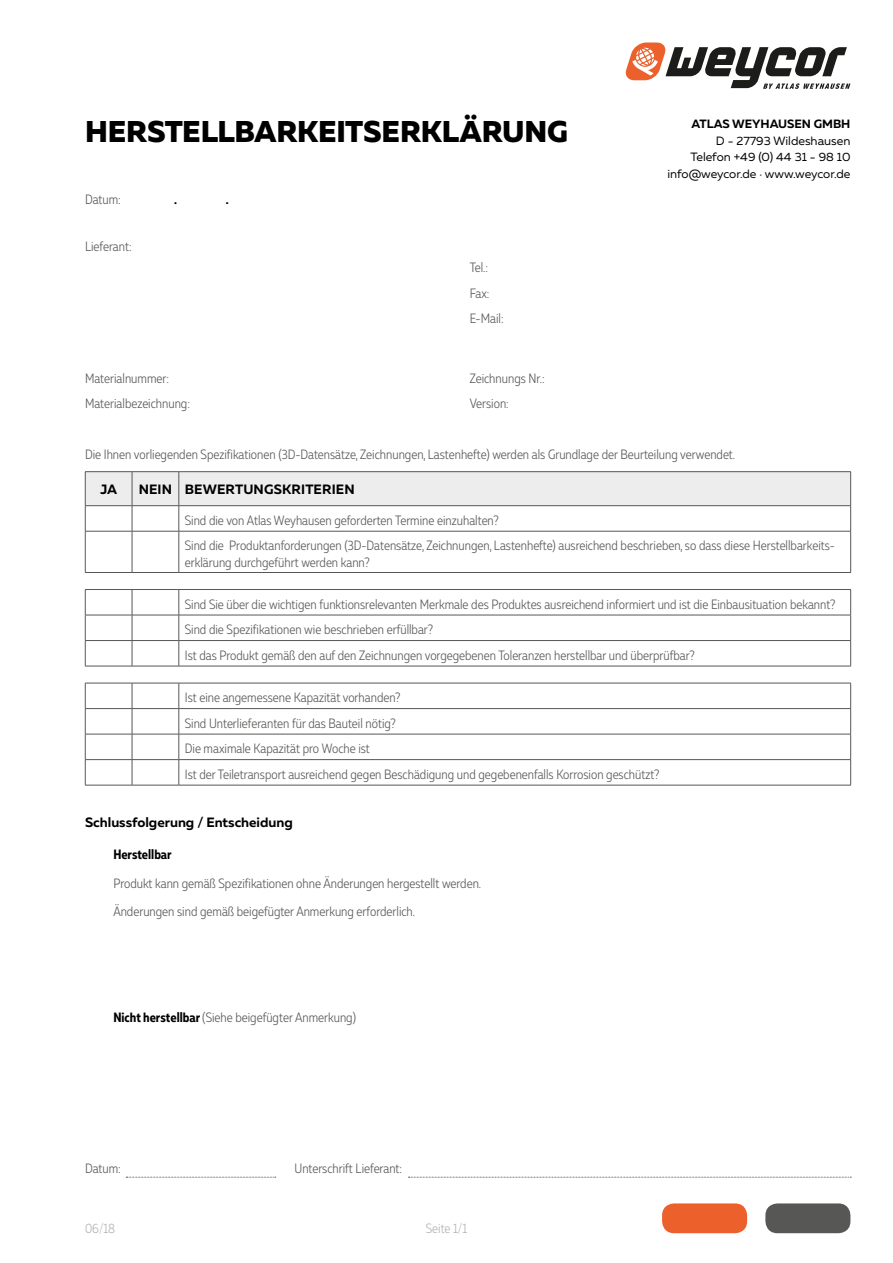
<style>
.page{position:relative;width:893px;height:1263px;background:#fff}
.page>*{position:absolute;margin:0;border:0;box-sizing:border-box;transform-origin:0 0}
.t1{font:800 30px "Muller";letter-spacing:-.015em;color:#000}
.copy{font:300 13.5px/16.5px "Muller Narrow";color:#575756}
.t2{font:700 13.5px "Muller";color:#000}
.t3{font:300 13.5px "Muller Narrow";color:#b3b2b2}
.t4{font:700 13.5px "Muller Narrow";color:#000}
.Copy_light_weiß_10_1{font:12px "Muller";color:#000}
.Copy_light_weiß_10_1-2{font:700 12px "Muller";color:#000}
.s1{font-weight:700;color:#fff}
.s2{font-weight:700;color:#000}
</style>
<div class="page">
<hr style="left:85px;top:471px;width:47px;height:1px;background:#575756">
<hr style="left:132px;top:471px;width:47px;height:1px;background:#575756">
<hr style="left:179px;top:471px;width:672px;height:1px;background:#575756">
<svg style="left:85px;top:472px;width:766px;height:59px"></svg>
<hr style="left:85px;top:531px;width:47px;height:1px;background:#575756">
<hr style="left:85px;top:531px;width:1px;height:41px;background:#575756">
<hr style="left:132px;top:531px;width:47px;height:1px;background:#575756">
<hr style="left:132px;top:531px;width:1px;height:41px;background:#575756">
<hr style="left:179px;top:531px;width:672px;height:1px;background:#575756">
<hr style="left:179px;top:531px;width:1px;height:41px;background:#575756">
<hr style="left:850px;top:531px;width:1px;height:41px;background:#575756">
<hr style="left:85px;top:572px;width:47px;height:1px;background:#575756">
<hr style="left:132px;top:572px;width:47px;height:1px;background:#575756">
<hr style="left:179px;top:572px;width:672px;height:1px;background:#575756">
<hr style="left:85px;top:589px;width:47px;height:1px;background:#575756">
<hr style="left:132px;top:589px;width:47px;height:1px;background:#575756">
<hr style="left:179px;top:589px;width:672px;height:1px;background:#575756">
<hr style="left:85px;top:615px;width:47px;height:1px;background:#575756">
<hr style="left:132px;top:615px;width:47px;height:1px;background:#575756">
<hr style="left:179px;top:615px;width:672px;height:1px;background:#575756">
<hr style="left:85px;top:640px;width:47px;height:1px;background:#575756">
<svg style="left:85px;top:590px;width:1px;height:76px"></svg>
<hr style="left:132px;top:640px;width:47px;height:1px;background:#575756">
<svg style="left:132px;top:590px;width:1px;height:76px"></svg>
<hr style="left:179px;top:640px;width:672px;height:1px;background:#575756">
<svg style="left:179px;top:590px;width:1px;height:76px"></svg>
<svg style="left:850px;top:590px;width:1px;height:76px"></svg>
<hr style="left:85px;top:666px;width:47px;height:1px;background:#575756">
<hr style="left:132px;top:666px;width:47px;height:1px;background:#575756">
<hr style="left:179px;top:666px;width:672px;height:1px;background:#575756">
<hr style="left:85px;top:683px;width:47px;height:1px;background:#575756">
<hr style="left:132px;top:683px;width:47px;height:1px;background:#575756">
<hr style="left:179px;top:683px;width:672px;height:1px;background:#575756">
<hr style="left:85px;top:708px;width:47px;height:1px;background:#575756">
<hr style="left:132px;top:708px;width:47px;height:1px;background:#575756">
<hr style="left:179px;top:708px;width:672px;height:1px;background:#575756">
<hr style="left:85px;top:734px;width:47px;height:1px;background:#575756">
<hr style="left:132px;top:734px;width:47px;height:1px;background:#575756">
<hr style="left:179px;top:734px;width:672px;height:1px;background:#575756">
<hr style="left:85px;top:759px;width:47px;height:1px;background:#575756">
<svg style="left:85px;top:683px;width:1px;height:102px"></svg>
<hr style="left:132px;top:759px;width:47px;height:1px;background:#575756">
<svg style="left:132px;top:683px;width:1px;height:102px"></svg>
<hr style="left:179px;top:759px;width:672px;height:1px;background:#575756">
<svg style="left:179px;top:683px;width:1px;height:102px"></svg>
<svg style="left:850px;top:683px;width:1px;height:102px"></svg>
<hr style="left:85px;top:785px;width:47px;height:1px;background:#575756">
<hr style="left:132px;top:785px;width:47px;height:1px;background:#575756">
<hr style="left:179px;top:785px;width:672px;height:1px;background:#575756">
<svg style="left:126px;top:1177px;width:150px;height:1px"></svg>
<svg style="left:408px;top:1177px;width:443px;height:1px"></svg>
<div style="left:662px;top:1203px;width:85px;height:30px;background:#eb602b;border-radius:12px"></div>
<div style="left:765px;top:1203px;width:85px;height:30px;background:#575756;border-radius:12px"></div>
<svg style="left:626px;top:43px;width:224px;height:46px"></svg>
<p class="t1" style="left:85px;top:113px;width:484px">HERSTELLBARKEITSERKLÄRUNG</p>
<p class="copy" style="left:85px;top:191px;width:161px">Datum: <span class="s1">T T</span><span class="s2">.</span><span class="s1">M M</span><span class="s2">.</span> <span class="s1">J</span></p>
<p class="copy" style="left:85px;top:238px;width:48px">Lieferant:</p>
<p class="copy" style="left:470px;top:259px;width:20px">Tel.:</p>
<p class="copy" style="left:470px;top:285px;width:21px">Fax:</p>
<p class="copy" style="left:470px;top:310px;width:35px">E-Mail:</p>
<p class="copy" style="left:85px;top:370px;width:85px">Materialnummer:</p>
<p class="copy" style="left:470px;top:370px;width:77px">Zeichnungs Nr.:</p>
<p class="copy" style="left:85px;top:395px;width:106px">Materialbezeichnung:</p>
<p class="copy" style="left:470px;top:395px;width:41px">Version:</p>
<p class="Copy_light_weiß_10_1-2" style="left:692px;top:117px;width:160px">ATLAS WEYHAUSEN GMBH</p>
<p class="Copy_light_weiß_10_1" style="left:716px;top:133px;width:136px">D - 27793 Wildeshausen</p>
<p class="Copy_light_weiß_10_1" style="left:691px;top:150px;width:161px">Telefon +49 (0) 44 31 - 98 10</p>
<p class="Copy_light_weiß_10_1" style="left:667px;top:166px;width:185px">info@weycor.de · www.weycor.de</p>
<p class="copy" style="left:85px;top:446px;width:652px">Die Ihnen vorliegenden Spezifikationen (3D-Datensätze, Zeichnungen, Lastenhefte) werden als Grundlage der Beurteilung verwendet.</p>
<p class="t2" style="left:100px;top:481px;width:18px">JA</p>
<p class="t2" style="left:139px;top:481px;width:35px">NEIN</p>
<p class="t2" style="left:185px;top:481px;width:171px">BEWERTUNGSKRITERIEN</p>
<p class="copy" style="left:185px;top:512px;width:315px">Sind die von Atlas Weyhausen geforderten Termine einzuhalten?</p>
<p class="copy" style="left:185px;top:537px;width:651px">Sind die Produktanforderungen (3D-Datensätze, Zeichnungen, Lastenhefte) ausreichend beschrieben, so dass diese Herstellbarkeits&shy;erklärung durchgeführt werden kann?</p>
<p class="copy" style="left:185px;top:596px;width:652px">Sind Sie über die wichtigen funktionsrelevanten Merkmale des Produktes ausreichend informiert und ist die Einbausituation bekannt?</p>
<p class="copy" style="left:185px;top:621px;width:250px">Sind die Spezifikationen wie beschrieben erfüllbar?</p>
<p class="copy" style="left:185px;top:647px;width:511px">Ist das Produkt gemäß den auf den Zeichnungen vorgegebenen Toleranzen herstellbar und überprüfbar?</p>
<p class="copy" style="left:185px;top:689px;width:217px">Ist eine angemessene Kapazität vorhanden?</p>
<p class="copy" style="left:185px;top:715px;width:212px">Sind Unterlieferanten für das Bauteil nötig?</p>
<p class="copy" style="left:185px;top:740px;width:187px">Die maximale Kapazität pro Woche ist</p>
<p class="copy" style="left:185px;top:766px;width:476px">Ist der Teiletransport ausreichend gegen Beschädigung und gegebenenfalls Korrosion geschützt?</p>
<p class="t2" style="left:85px;top:814px;width:209px">Schlussfolgerung / Entscheidung</p>
<p class="t4" style="left:113px;top:846px;width:60px">Herstellbar</p>
<p class="copy" style="left:113px;top:874px;width:369px">Produkt kann gemäß Spezifikationen ohne Änderungen hergestellt werden.</p>
<p class="copy" style="left:113px;top:903px;width:303px">Änderungen sind gemäß beigefügter Anmerkung erforderlich.</p>
<p class="copy" style="left:113px;top:1009px;width:244px"><span class="s2">Nicht herstellbar</span> (Siehe beigefügter Anmerkung)</p>
<p class="copy" style="left:85px;top:1160px;width:37px">Datum:</p>
<p class="copy" style="left:294px;top:1160px;width:109px">Unterschrift Lieferant:</p>
<p class="t3" style="left:85px;top:1220px;width:32px">06/18</p>
<p class="t3" style="left:426px;top:1220px;width:43px">Seite 1/1</p>
</div>
